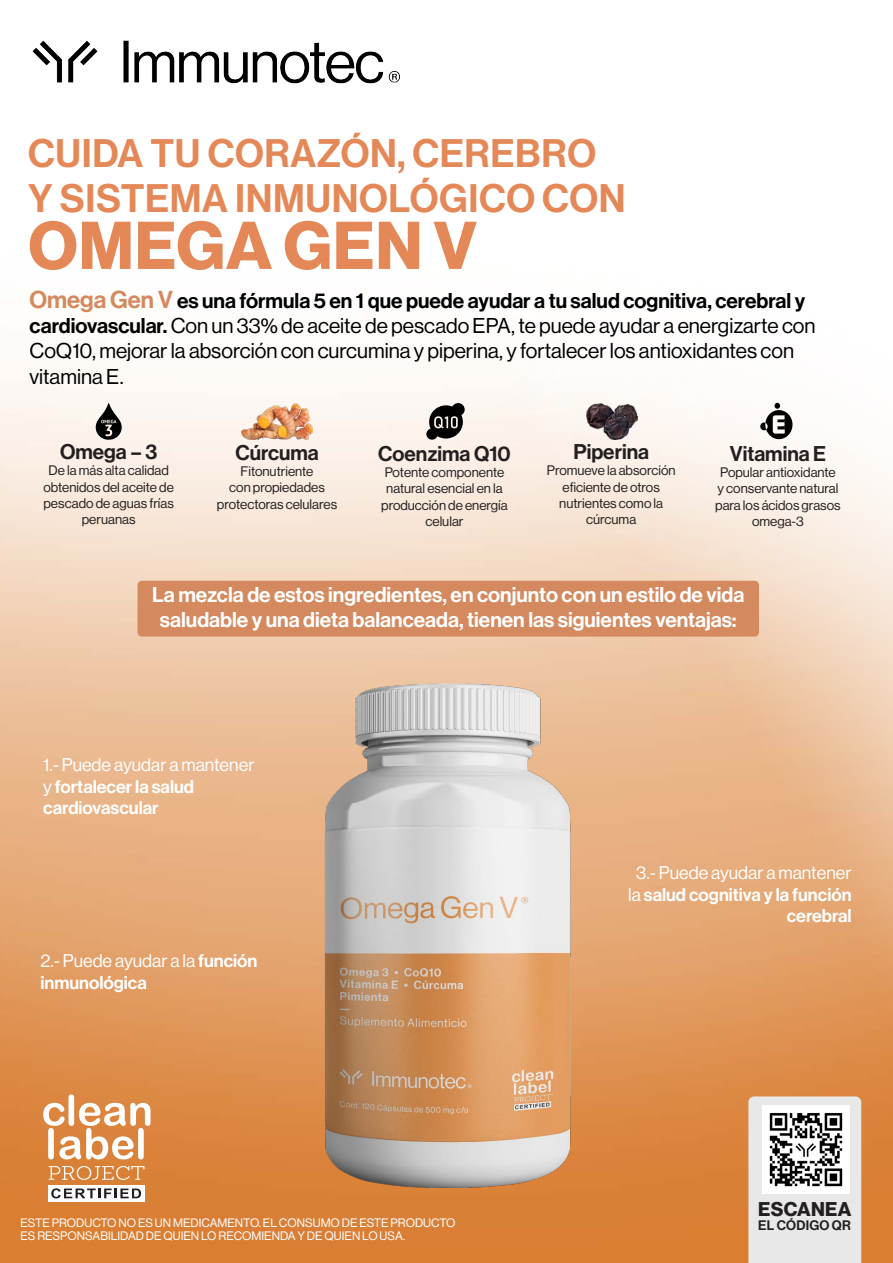
<style>
.page{position:relative;width:893px;height:1263px;background:#fff}
.page>*{position:absolute;margin:0;border:0;box-sizing:border-box;transform-origin:0 0}
.t1{font:700 66px "Haas Grot Disp 75";letter-spacing:.015em;color:#e58857}
.t2{font:500 39px "Haas Grot Disp 65";letter-spacing:.015em;color:#e58857}
.t3{font:21px/25.2px "Haas Grot Disp 55 Roman";color:#000001}
.t4{font:500 21px/25.2px "Haas Grot Disp 65";color:#fff;text-align:center}
.t5{font:500 20.85px "Haas Grot Disp 65";color:#231f20}
.t6{font:700 19.5px "Haas Grot Disp 75";letter-spacing:.015em;color:#231f20}
.t7{font:500 18px/21.6px "Haas Grot Disp 65";color:#fff}
.t8{font:13.5px/16.2px "Haas Grot Disp 55 Roman";color:#231f20;text-align:center}
.t9{font:500 13.5px "Haas Grot Disp 65";letter-spacing:.015em;color:#231f20}
.t10{font:12px/13.5px "Haas Grot Disp 55 Roman";color:#fff}
.s1{font-family:"Haas Grot Disp 65";font-weight:500;font-size:24px;color:#d4895e}
.s2{font-family:"Haas Grot Disp 65";font-weight:500}
.s3{font-family:"Haas Grot Disp 55 Roman";font-weight:400}
</style>
<div class="page">
<img style="left:0;top:381px;width:893px;height:882px">
<img style="left:32px;top:40px;width:368px;height:44px">
<svg style="left:760px;top:403px;width:32px;height:36px"></svg>
<img style="left:586px;top:403px;width:51px;height:37px">
<svg style="left:426px;top:403px;width:39px;height:37px"></svg>
<img style="left:242px;top:403px;width:70px;height:37px">
<svg style="left:93px;top:403px;width:31px;height:37px"></svg>
<svg style="left:49px;top:1166px;width:95px;height:14px"></svg>
<svg style="left:43px;top:1094px;width:108px;height:65px"></svg>
<div style="left:49px;top:1185px;width:96px;height:17px;background:#fff"></div>
<svg style="left:51px;top:1188px;width:90px;height:10px"></svg>
<img style="left:291px;top:668px;width:314px;height:536px">
<div style="left:748px;top:1096px;width:113px;height:167px;background:#e8e8e8"></div>
<img style="left:762px;top:1106px;width:88px;height:87px">
<div style="left:138px;top:581px;width:621px;height:56px;background:#d4895e;border-radius:4px"></div>
<p class="t2" style="left:28px;top:131px;width:570px">CUIDA TU CORAZÓN, CEREBRO</p>
<p class="t2" style="left:28px;top:176px;width:599px">Y SISTEMA INMUNOLÓGICO CON</p>
<p class="t1" style="left:28px;top:207px;width:450px">OMEGA GEN V</p>
<p class="t3" style="left:30px;top:288px;width:787px"><span class="s1">Omega Gen V</span> <span class="s2">es una fórmula 5 en 1 que puede ayudar a tu salud cognitiva, cerebral y cardiovascular.</span> Con un 33% de aceite de pescado EPA, te puede ayudar a energizarte con CoQ10, mejorar la absorción con curcumina y piperina, y fortalecer los antioxidantes con vitamina E.</p>
<p class="t5" style="left:60px;top:440px;width:99px">Omega – 3</p>
<p class="t8" style="left:44px;top:463px;width:132px">De la más alta calidad obtenidos del aceite de pescado de aguas frías peruanas</p>
<p class="t5" style="left:235px;top:441px;width:85px">Cúrcuma</p>
<p class="t8" style="left:217px;top:463px;width:122px">Fitonutriente<br>con propiedades protectoras celulares</p>
<p class="t5" style="left:378px;top:441px;width:134px">Coenzima Q10</p>
<p class="t8" style="left:381px;top:464px;width:128px">Potente componente natural esencial en la producción de energía celular</p>
<p class="t5" style="left:573px;top:440px;width:77px">Piperina</p>
<p class="t8" style="left:547px;top:463px;width:130px">Promueve la absorción eficiente de otros nutrientes como la cúrcuma</p>
<p class="t5" style="left:730px;top:441px;width:98px">Vitamina E</p>
<p class="t8" style="left:715px;top:464px;width:127px">Popular antioxidante y conservante natural para los ácidos grasos omega-3</p>
<p class="t4" style="left:152px;top:582px;width:594px">La mezcla de estos ingredientes, en conjunto con un estilo de vida saludable y una dieta balanceada, tienen las siguientes ventajas:</p>
<p class="t7" style="left:43px;top:754px;width:213px"><span class="s3">1.- Puede ayudar a mantener y</span> fortalecer la salud cardiovascular</p>
<p class="t7" style="left:40px;top:950px;width:218px"><span class="s3">2.- Puede ayudar a la</span> función inmunológica</p>
<p class="t10" style="left:21px;top:1216px;width:436px">ESTE PRODUCTO NO ES UN MEDICAMENTO. EL CONSUMO DE ESTE PRODUCTO<br>ES RESPONSABILIDAD DE QUIEN LO RECOMIENDA Y DE QUIEN LO USA.</p>
<p class="t7" style="left:628px;top:862px;width:225px;text-align:right"><span class="s3">3.- Puede ayudar a mantener la</span> salud cognitiva y la función cerebral</p>
<p class="t6" style="left:758px;top:1197px;width:95px">ESCANEA</p>
<p class="t9" style="left:758px;top:1217px;width:94px">EL CÓDIGO QR</p>
</div>
